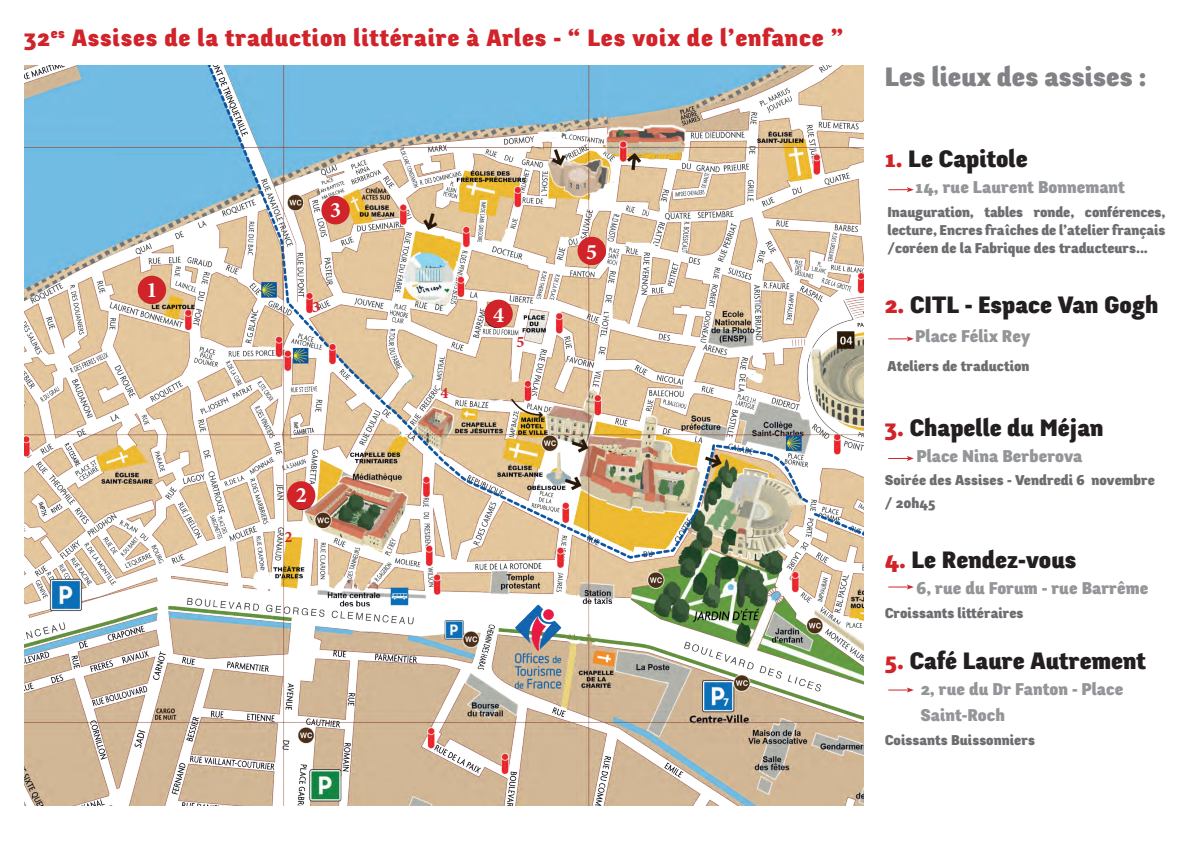
<style>
.page{position:relative;width:1191px;height:842px;background:#fff}
.page>*{position:absolute;margin:0;border:0;box-sizing:border-box;transform-origin:0 0}
.t1{font:28px "Fengardo Black Beta";color:#808285}
.t2{font:25px "Fengardo Black Beta";color:#231f20}
.t3{font:25px "Fengardo Black Beta";letter-spacing:.03em;color:#d1232a}
.t4{font:700 22px "Minion Pro";color:#fff}
.t5{font:18px/26px "Fengardo Black Beta";color:#939598}
.t6{font:700 16px "Minion Pro";color:#d1232a}
.t7{font:15px/18px "Fengardo Black Beta";color:#6c6d70;text-align:justify}
.s1{color:#d1232a}
</style>
<div class="page">
<img style="left:24px;top:66px;width:839px;height:740px">
<svg style="left:888px;top:187px;width:25px;height:5px"></svg>
<svg style="left:888px;top:336px;width:25px;height:5px"></svg>
<svg style="left:888px;top:456px;width:25px;height:5px"></svg>
<svg style="left:888px;top:584px;width:25px;height:6px"></svg>
<svg style="left:888px;top:687px;width:25px;height:6px"></svg>
<div style="left:138px;top:276px;width:28px;height:28px;background:#d1232a;border-radius:50%"></div>
<div style="left:577px;top:237px;width:29px;height:28px;background:#d1232a;border-radius:50%"></div>
<div style="left:484px;top:300px;width:29px;height:28px;background:#d1232a;border-radius:50%"></div>
<div style="left:321px;top:196px;width:29px;height:28px;background:#d1232a;border-radius:50%"></div>
<div style="left:287px;top:481px;width:28px;height:29px;background:#d1232a;border-radius:50%"></div>
<h2 class="t3" style="left:24px;top:23px;width:820px">32<sup>es</sup> Assises de la traduction littéraire à Arles - “ Les voix de l’enfance ”</h2>
<h3 class="t4" style="left:146px;top:274px;width:12px">1</h3>
<h3 class="t4" style="left:330px;top:195px;width:12px">3</h3>
<p class="t6" style="left:312px;top:296px;width:9px">3</p>
<h3 class="t4" style="left:296px;top:479px;width:12px">2</h3>
<p class="t6" style="left:284px;top:526px;width:9px">2</p>
<p class="t6" style="left:440px;top:381px;width:9px">4</p>
<h3 class="t4" style="left:493px;top:299px;width:12px">4</h3>
<p class="t6" style="left:516px;top:331px;width:9px">5</p>
<h3 class="t4" style="left:586px;top:236px;width:12px">5</h3>
<h1 class="t1" style="left:884px;top:60px;width:263px">Les lieux des assises :</h1>
<h2 class="t2" style="left:884px;top:144px;width:144px"><span class="s1">1.</span> Le Capitole</h2>
<p class="t5" style="left:915px;top:175px;width:211px">14, rue Laurent Bonnemant</p>
<p class="t7" style="left:887px;top:203px;width:279px">Inauguration, tables ronde, conférences, lecture, Encres fraîches de l’atelier français /coréen de la Fabrique des traducteurs...</p>
<h2 class="t2" style="left:884px;top:290px;width:275px"><span class="s1">2.</span> CITL - Espace Van Gogh</h2>
<p class="t5" style="left:915px;top:323px;width:116px">Place Félix Rey</p>
<p class="t7" style="left:887px;top:357px;width:143px">Ateliers de traduction</p>
<h2 class="t2" style="left:884px;top:413px;width:220px"><span class="s1">3.</span> Chapelle du Méjan</h2>
<p class="t5" style="left:916px;top:443px;width:167px">Place Nina Berberova</p>
<p class="t7" style="left:884px;top:469px;width:272px;line-height:23px">Soirée des Assises - Vendredi 6 novembre / 20h45</p>
<h2 class="t2" style="left:884px;top:545px;width:193px"><span class="s1">4.</span> Le Rendez-vous</h2>
<p class="t5" style="left:916px;top:575px;width:233px">6, rue du Forum - rue Barrême</p>
<p class="t7" style="left:884px;top:604px;width:140px">Croissants littéraires</p>
<h2 class="t2" style="left:884px;top:646px;width:263px"><span class="s1">5.</span> Café Laure Autrement</h2>
<p class="t5" style="left:920px;top:677px;width:205px">2, rue du Dr Fanton - Place<br>Saint-Roch</p>
<p class="t7" style="left:884px;top:731px;width:152px">Coissants Buissonniers</p>
</div>
